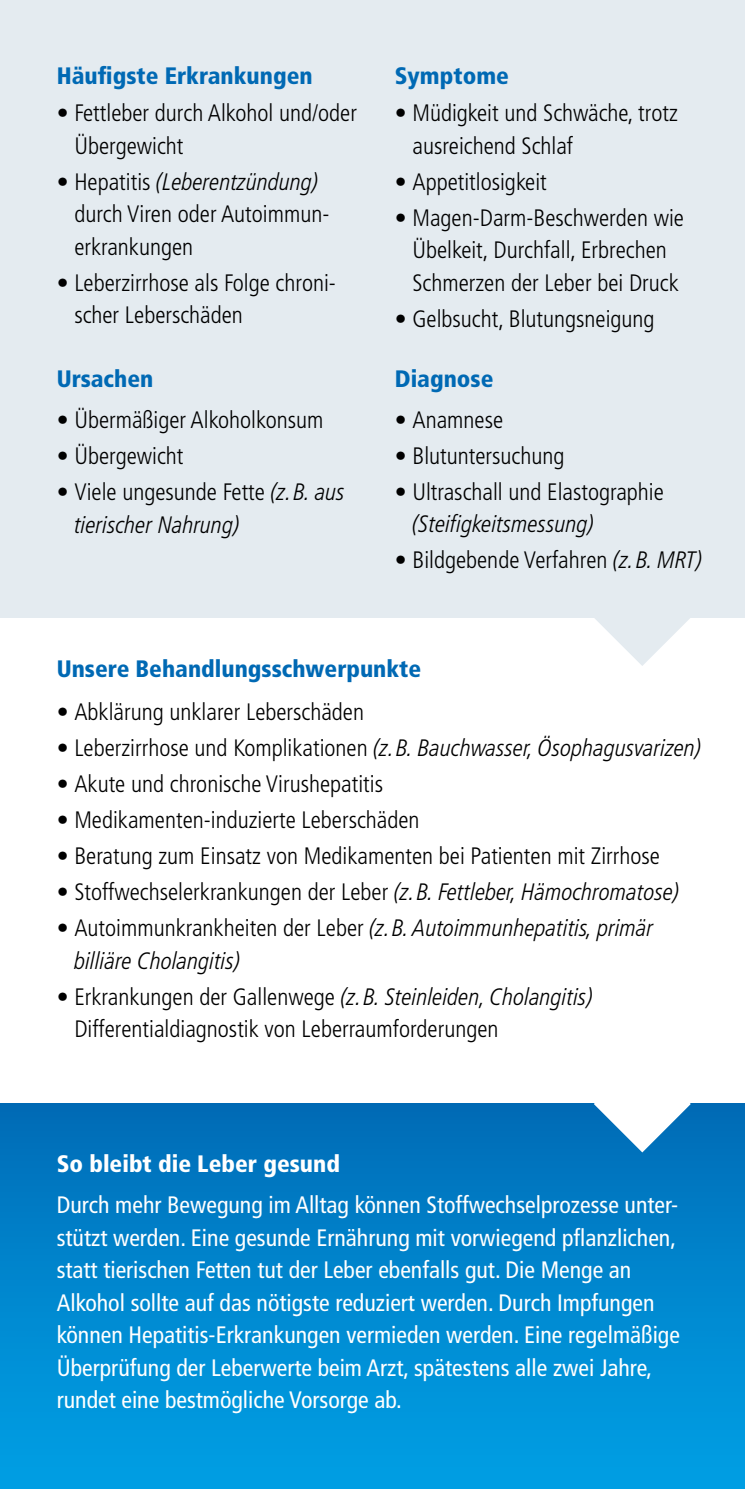
<style>
.page{position:relative;width:745px;height:1489px;background:#fff}
.page>*{position:absolute;margin:0;border:0;box-sizing:border-box;transform-origin:0 0}
.t1{font:300 condensed 23.75px/32.5px "Frutiger LT Std";color:#000}
.t2{font:condensed 23.75px/32.5px "Frutiger LT Std";color:#fff}
.t3{font:italic 300 condensed 23.75px/32.5px "Frutiger LT Pro";color:#000}
.t4{font:900 condensed 23.75px "Frutiger LT Std";color:#0069b4}
.t5{font:900 condensed 23.75px "Frutiger LT Std";color:#fff}
.s1{font-family:"Frutiger LT Std";font-style:normal}
.s2{font-family:"Frutiger LT Pro";font-style:italic}
</style>
<div class="page">
<div style="left:0;top:0;width:744px;height:617px;background:#e4ebf0"></div>
<svg style="left:593px;top:617px;width:97px;height:49px"></svg>
<div style="left:0;top:1103px;width:744px;height:385px;background:linear-gradient(to bottom,#006cb7,#00a1e6)"></div>
<svg style="left:593px;top:1103px;width:97px;height:49px"></svg>
<p class="t4" style="left:57px;top:61px;width:257px">Häufigste Erkrankungen</p>
<p class="t1" style="left:74px;top:97px;width:284px;text-indent:-18px">• Fettleber durch Alkohol und/oder<br>Übergewicht</p>
<p class="t3" style="left:57px;top:166px;width:263px"><span class="s1">• Hepatitis</span> (Leberentzündung)</p>
<p class="t1" style="left:74px;top:198px;width:256px">durch Viren oder Autoimmun&shy;erkrankungen</p>
<p class="t1" style="left:74px;top:267px;width:263px;text-indent:-18px">• Leberzirrhose als Folge chroni&shy;scher Leberschäden</p>
<p class="t4" style="left:57px;top:364px;width:98px">Ursachen</p>
<p class="t1" style="left:57px;top:404px;width:268px">• Übermäßiger Alkoholkonsum</p>
<p class="t1" style="left:57px;top:440px;width:128px">• Übergewicht</p>
<p class="t1" style="left:57px;top:476px;width:289px">• Viele ungesunde Fette <span class="s2">(z.B. aus</span></p>
<p class="t3" style="left:74px;top:508px;width:166px">tierischer Nahrung)</p>
<p class="t4" style="left:394px;top:61px;width:115px">Symptome</p>
<p class="t1" style="left:412px;top:97px;width:267px;text-indent:-18px">• Müdigkeit und Schwäche, trotz ausreichend Schlaf</p>
<p class="t1" style="left:394px;top:166px;width:153px">• Appetitlosigkeit</p>
<p class="t1" style="left:394px;top:202px;width:290px;text-align:center">• Magen-Darm-Beschwerden wie<br>Übelkeit, Durchfall, Erbrechen<br>Schmerzen der Leber bei Druck</p>
<p class="t1" style="left:394px;top:303px;width:261px">• Gelbsucht, Blutungsneigung</p>
<p class="t4" style="left:394px;top:364px;width:100px">Diagnose</p>
<p class="t1" style="left:394px;top:403px;width:110px">• Anamnese</p>
<p class="t1" style="left:394px;top:439px;width:171px">• Blutuntersuchung</p>
<p class="t1" style="left:394px;top:475px;width:270px">• Ultraschall und Elastographie</p>
<p class="t3" style="left:412px;top:508px;width:183px">(Steifigkeitsmessung)</p>
<p class="t1" style="left:394px;top:544px;width:309px">• Bildgebende Verfahren <span class="s2">(z.B. MRT)</span></p>
<p class="t4" style="left:57px;top:655px;width:366px">Unsere Behandlungsschwerpunkte</p>
<p class="t1" style="left:57px;top:695px;width:308px">• Abklärung unklarer Leberschäden</p>
<p class="t3" style="left:57px;top:731px;width:645px"><span class="s1">• Leberzirrhose und Komplikationen</span> (z.B. Bauchwasser, Ösophagusvarizen)</p>
<p class="t1" style="left:57px;top:768px;width:327px">• Akute und chronische Virushepatitis</p>
<p class="t1" style="left:57px;top:804px;width:364px">• Medikamenten-induzierte Leberschäden</p>
<p class="t1" style="left:57px;top:840px;width:604px">• Beratung zum Einsatz von Medikamenten bei Patienten mit Zirrhose</p>
<p class="t1" style="left:57px;top:876px;width:623px">• Stoffwechselerkrankungen der Leber <span class="s2">(z.B. Fettleber, Hämochromatose)</span></p>
<p class="t3" style="left:74px;top:912px;width:580px;text-indent:-18px"><span class="s1">• Autoimmunkrankheiten der Leber</span> (z.B. Autoimmunhepatitis, primär billiäre Cholangitis)</p>
<p class="t3" style="left:57px;top:980px;width:537px"><span class="s1">• Erkrankungen der Gallenwege</span> (z.B. Steinleiden, Cholangitis)</p>
<p class="t1" style="left:74px;top:1013px;width:425px">Differentialdiagnostik von Leberraumforderungen</p>
<p class="t5" style="left:57px;top:1149px;width:284px">So bleibt die Leber gesund</p>
<p class="t2" style="left:57px;top:1188px;width:624px">Durch mehr Bewegung im Alltag können Stoffwechselprozesse unter&shy;stützt werden. Eine gesunde Ernährung mit vorwiegend pflanzlichen, statt tierischen Fetten tut der Leber ebenfalls gut. Die Menge an Alkohol sollte auf das nötigste reduziert werden. Durch Impfungen können Hepatitis-Erkrankungen vermieden werden. Eine regelmäßige Überprüfung der Leberwerte beim Arzt, spätestens alle zwei Jahre, rundet eine bestmögliche Vorsorge ab.</p>
</div>
